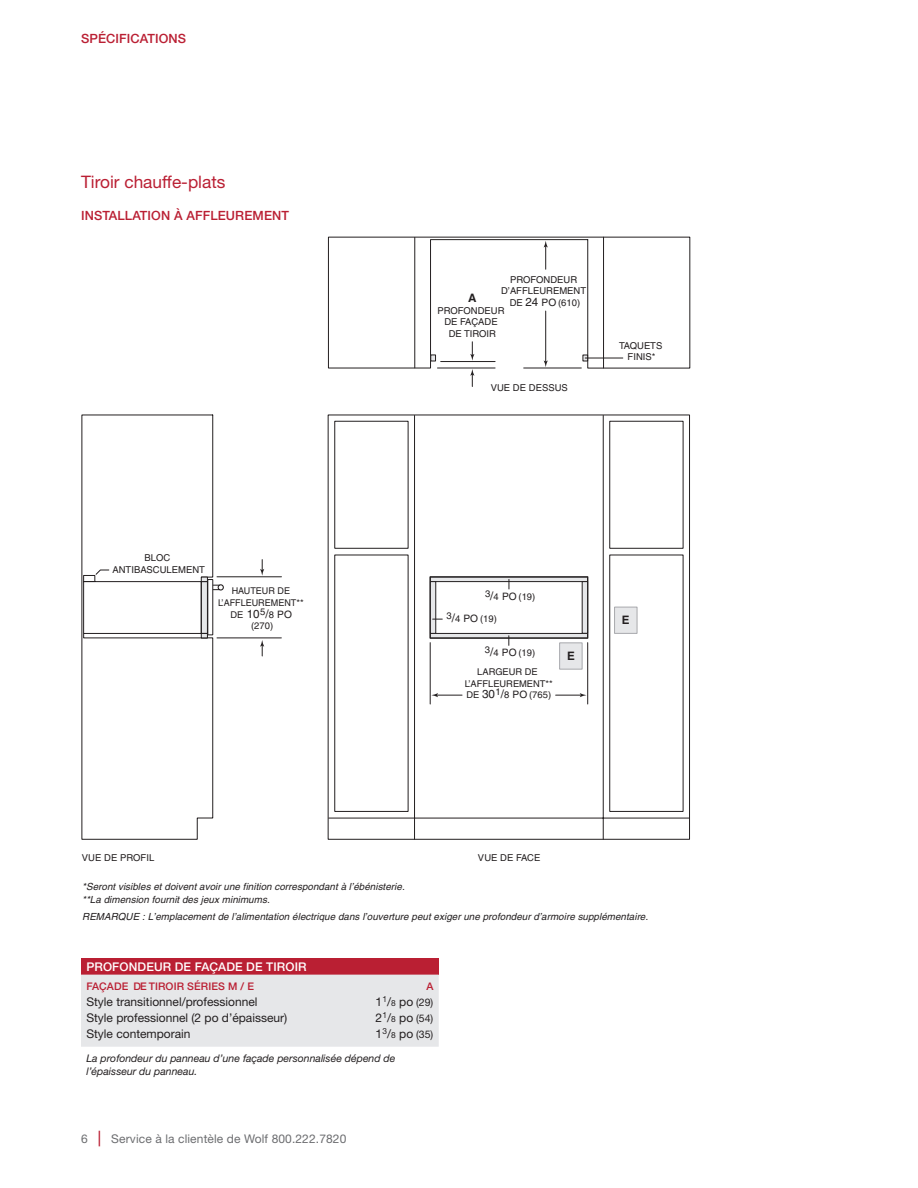
<style>
.page{position:relative;width:918px;height:1188px;background:#fff}
.page>*{position:absolute;margin:0;border:0;box-sizing:border-box;transform-origin:0 0}
.t1{font:17.25px "Helvetica Neue LT Std";color:#ba1f33}
.t2{font:500 12.75px "Helvetica Neue LT Std";letter-spacing:.01em;color:#ba1f33}
.t3{font:12px "Helvetica Neue LT Std";color:#231f20}
.t4{font:12px "Helvetica Neue LT Std";letter-spacing:.01em;color:#6c6d70}
.t5{font:500 12px "Helvetica Neue LT Std";letter-spacing:.01em;color:#fff}
.t6{font:11.7px "Helvetica";color:#231f20}
.t7{font:700 11.7px "Helvetica";color:#231f20}
.t8{font:italic 10.5px/13.5px "Helvetica Neue LT Std";color:#231f20}
.t9{font:500 10.5px "Helvetica Neue LT Std";letter-spacing:.01em;color:#ba1f33}
.t10{font:italic 9.75px/12.8px "Helvetica";letter-spacing:.005em;color:#231f20}
.t11{font:9.45px/11.7px "Helvetica";color:#231f20;text-align:center}
.t12{font:9.3px/11.7px "Helvetica";color:#231f20;text-align:center}
.s1{font-size:11.7px}
.s2{font-size:10.2px}
.s3{font-size:9.3px}
.s4{font-size:9.45px}
.s5{font-size:8.4px}
.s6{font-size:10.5px}
.s7{font-weight:500;font-size:15.6px;color:#ba1f33}
</style>
<div class="page">
<svg style="left:81px;top:414px;width:609px;height:426px"></svg>
<svg style="left:328px;top:237px;width:362px;height:132px"></svg>
<svg style="left:544px;top:360px;width:4px;height:7px"></svg>
<hr style="left:545px;top:311px;width:1px;height:51px;background:#231f20">
<svg style="left:544px;top:241px;width:4px;height:28px"></svg>
<hr style="left:524px;top:368px;width:57px;height:1px;background:#231f20">
<hr style="left:437px;top:368px;width:58px;height:1px;background:#231f20">
<hr style="left:441px;top:361px;width:54px;height:1px;background:#231f20">
<svg style="left:470px;top:342px;width:4px;height:19px"></svg>
<svg style="left:470px;top:369px;width:4px;height:18px"></svg>
<hr style="left:217px;top:577px;width:64px;height:1px;background:#231f20">
<hr style="left:217px;top:638px;width:64px;height:1px;background:#231f20">
<div style="left:218px;top:584px;width:6px;height:7px;border:1px solid #231f20;border-radius:50%"></div>
<svg style="left:260px;top:560px;width:4px;height:16px"></svg>
<svg style="left:260px;top:640px;width:4px;height:16px"></svg>
<svg style="left:431px;top:693px;width:31px;height:4px"></svg>
<svg style="left:556px;top:693px;width:31px;height:4px"></svg>
<svg style="left:432px;top:633px;width:154px;height:4px"></svg>
<svg style="left:432px;top:578px;width:154px;height:4px"></svg>
<hr style="left:430px;top:643px;width:1px;height:61px;background:#231f20">
<hr style="left:587px;top:643px;width:1px;height:61px;background:#231f20">
<svg style="left:432px;top:581px;width:4px;height:53px"></svg>
<svg style="left:582px;top:581px;width:4px;height:53px"></svg>
<div style="left:559px;top:643px;width:23px;height:26px;background:#e6e7e9;border:1px solid #a8a9ad"></div>
<div style="left:614px;top:607px;width:23px;height:27px;background:#e6e7e9;border:1px solid #a8a9ad"></div>
<div style="left:430px;top:576px;width:158px;height:63px;border:1px solid #231f20"></div>
<svg style="left:583px;top:355px;width:5px;height:6px"></svg>
<svg style="left:430px;top:355px;width:6px;height:6px"></svg>
<hr style="left:585px;top:358px;width:38px;height:1px;background:#231f20">
<svg style="left:83px;top:570px;width:136px;height:69px"></svg>
<div style="left:81px;top:958px;width:358px;height:17px;background:#ba1f33"></div>
<div style="left:81px;top:975px;width:358px;height:72px;background:#e6e7e9"></div>
<h2 class="t2" style="left:81px;top:31px;width:107px">SPÉCIFICATIONS</h2>
<h1 class="t1" style="left:81px;top:171px;width:146px">Tiroir chauffe-plats</h1>
<h2 class="t2" style="left:81px;top:208px;width:210px">INSTALLATION À AFFLEUREMENT</h2>
<p class="t11" style="left:501px;top:273px;width:87px">PROFONDEUR<br>D’AFFLEUREMENT</p>
<p class="t7" style="left:468px;top:291px;width:10px">A</p>
<p class="t11" style="left:510px;top:297px;width:72px">DE <span class="s1">24</span> <span class="s2">PO</span> (610)</p>
<p class="t11" style="left:438px;top:304px;width:69px">PROFONDEUR<br>DE FAÇADE<br>DE TIROIR</p>
<p class="t11" style="left:491px;top:382px;width:79px">VUE DE DESSUS</p>
<p class="t11" style="left:619px;top:340px;width:45px">TAQUETS<br>FINIS*</p>
<p class="t11" style="left:112px;top:552px;width:94px">BLOC<br>ANTIBASCULEMENT</p>
<p class="t12" style="left:218px;top:585px;width:87px">HAUTEUR DE<br>L’AFFLEUREMENT**</p>
<p class="t6" style="left:231px;top:607px;width:63px"><span class="s3">DE</span> 10<sup>5</sup>/<span class="s4">8</span> <span class="s2">PO</span></p>
<p class="t11" style="left:251px;top:620px;width:24px">(270)</p>
<p class="t11" style="left:485px;top:591px;width:52px">3<span class="s1">/</span>4 <span class="s2">PO</span> (19)</p>
<p class="t11" style="left:447px;top:613px;width:52px">3<span class="s1">/</span>4 <span class="s2">PO</span> (19)</p>
<p class="t11" style="left:485px;top:647px;width:52px">3<span class="s1">/</span>4 <span class="s2">PO</span> (19)</p>
<p class="t7" style="left:567px;top:648px;width:9px">E</p>
<p class="t12" style="left:465px;top:666px;width:90px">LARGEUR DE<br>L’AFFLEUREMENT**</p>
<p class="t11" style="left:467px;top:689px;width:86px"><span class="s3">DE</span> <span class="s1">30</span>1<span class="s1">/</span>8 <span class="s2">PO</span> (765)</p>
<p class="t7" style="left:622px;top:613px;width:9px">E</p>
<p class="t11" style="left:82px;top:852px;width:74px">VUE DE PROFIL</p>
<p class="t11" style="left:478px;top:852px;width:64px">VUE DE FACE</p>
<p class="t10" style="left:82px;top:880px;width:324px">*Seront visibles et doivent avoir une finition correspondant à l’ébénisterie. **La dimension fournit des jeux minimums.</p>
<p class="t10" style="left:82px;top:910px;width:568px">REMARQUE : L’emplacement de l’alimentation électrique dans l’ouverture peut exiger une profondeur d’armoire supplémentaire.</p>
<p class="t5" style="left:86px;top:959px;width:222px">PROFONDEUR DE FAÇADE DE TIROIR</p>
<p class="t9" style="left:86px;top:980px;width:169px">FAÇADE DE TIROIR SÉRIES M / E</p>
<p class="t9" style="left:426px;top:980px;width:9px">A</p>
<p class="t3" style="left:86px;top:994px;width:173px">Style transitionnel/professionnel</p>
<p class="t3" style="left:375px;top:994px;width:59px">1<sup>1</sup>/<span class="s5">8</span> po <span class="s6">(29)</span></p>
<p class="t3" style="left:86px;top:1011px;width:202px">Style professionnel (2 po d’épaisseur)</p>
<p class="t3" style="left:375px;top:1011px;width:59px">2<sup>1</sup>/<span class="s5">8</span> po <span class="s6">(54)</span></p>
<p class="t3" style="left:86px;top:1027px;width:106px">Style contemporain</p>
<p class="t3" style="left:375px;top:1027px;width:59px">1<sup>3</sup>/<span class="s5">8</span> po <span class="s6">(35)</span></p>
<p class="t8" style="left:86px;top:1051px;width:311px">La profondeur du panneau d’une façade personnalisée dépend de l’épaisseur du panneau.</p>
<p class="t4" style="left:81px;top:1131px;width:267px">6 <span class="s7">|</span> Service à la clientèle de Wolf 800.222.7820</p>
</div>
